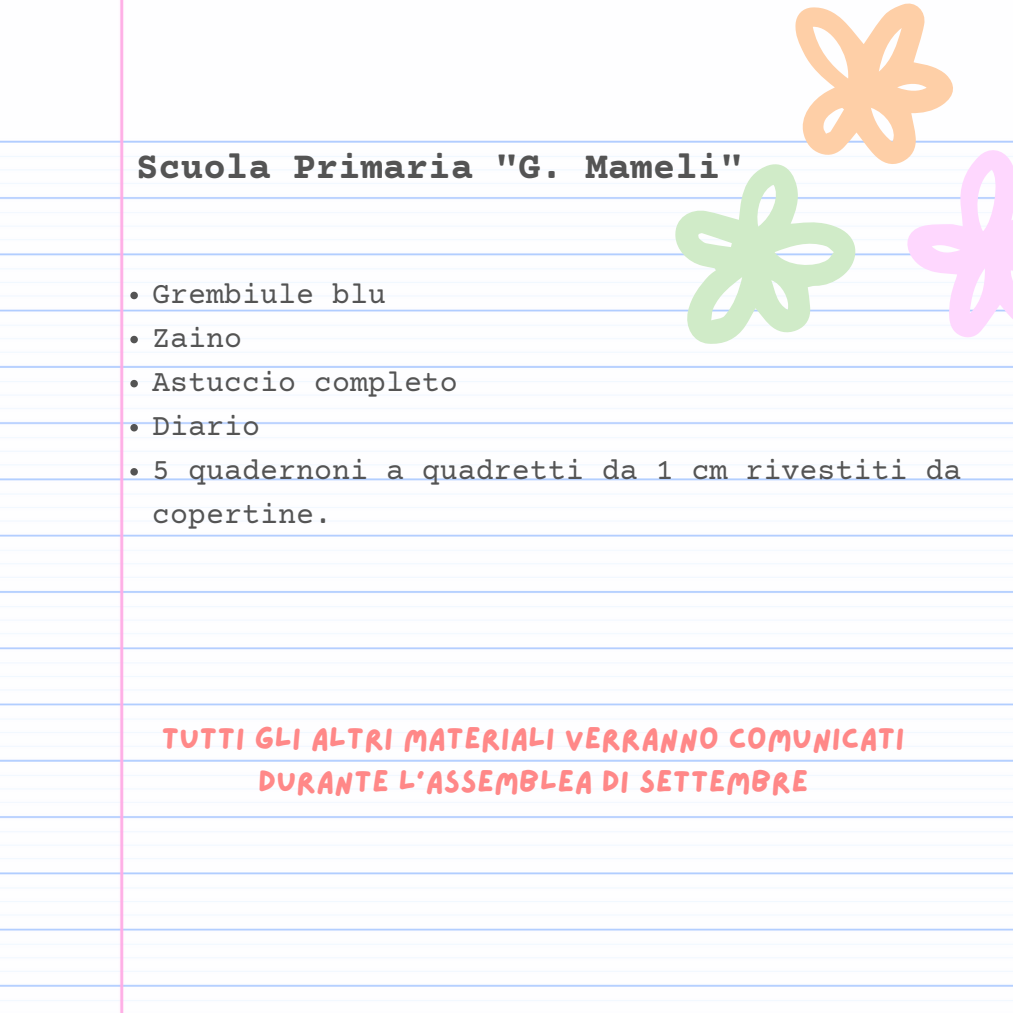
<style>
.page{position:relative;width:1013px;height:1013px;background:#fff}
.page>*{position:absolute;margin:0;border:0;box-sizing:border-box;transform-origin:0 0}
.t1{font:700 37.5px "Courier Prime";color:#545454}
.t2{font:31.25px/43.1px "Lazydog";color:#f88;text-align:center}
.t3{font:30px/44px "Courier Prime";color:#545454}
</style>
<div class="page">
<img style="left:0;top:0;width:1012px;height:1012px">
<svg style="left:674px;top:0;width:338px;height:345px"></svg>
<svg style="left:130px;top:292px;width:8px;height:7px"></svg>
<svg style="left:130px;top:336px;width:8px;height:7px"></svg>
<svg style="left:130px;top:380px;width:8px;height:7px"></svg>
<svg style="left:130px;top:424px;width:8px;height:7px"></svg>
<svg style="left:130px;top:468px;width:8px;height:7px"></svg>
<p class="t1" style="left:136px;top:149px;width:608px">Scuola Primaria "G. Mameli"</p>
<p class="t3" style="left:152px;top:274px;width:235px">Grembiule blu</p>
<p class="t3" style="left:152px;top:318px;width:91px">Zaino</p>
<p class="t3" style="left:152px;top:362px;width:307px">Astuccio completo</p>
<p class="t3" style="left:152px;top:406px;width:109px">Diario</p>
<p class="t3" style="left:152px;top:450px;width:810px">5 quadernoni a quadretti da 1 cm rivestiti da copertine.</p>
<p class="t2" style="left:162px;top:718px;width:744px">TUTTI GLI ALTRI MATERIALI VERRANNO COMUNICATI<br>DURANTE L'ASSEMBLEA DI SETTEMBRE</p>
</div>
